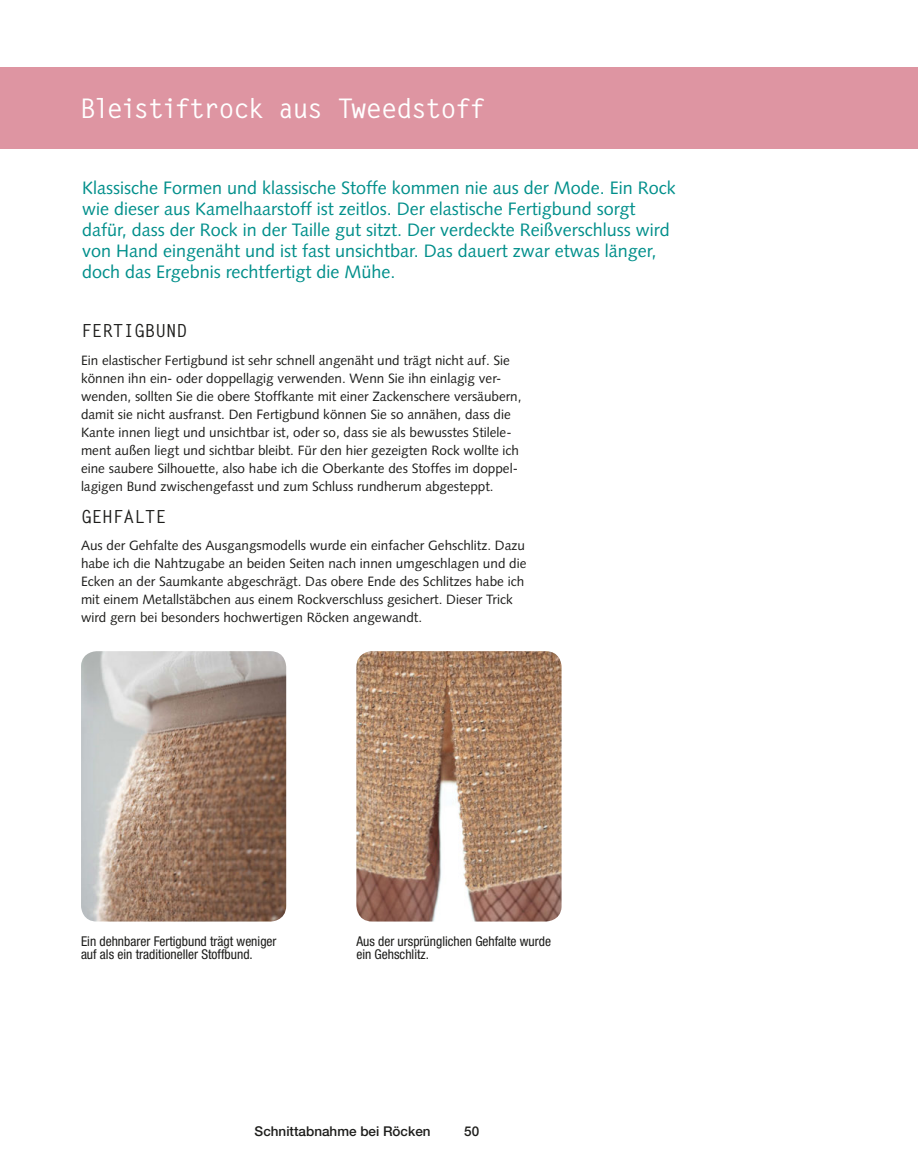
<style>
.page{position:relative;width:918px;height:1175px;background:#fff}
.page>*{position:absolute;margin:0;border:0;box-sizing:border-box;transform-origin:0 0}
.t1{font:700 27px "Letter Gothic Std";letter-spacing:-.065em;color:#fff}
.t2{font:18px/21px "Syntax";color:#008f8b}
.t3{font:700 18px "Letter Gothic Std";letter-spacing:-.01em;color:#1d1d1b}
.t4{font:13.5px/18px "Syntax";color:#1d1d1b}
.t5{font:condensed 13.5px/13.5px "Helvetica Neue";color:#1d1d1b}
.t6{font:500 13.5px "Helvetica Neue";color:#1d1d1b}
</style>
<div class="page">
<div style="left:0;top:68px;width:918px;height:80px;background:#de95a2"></div>
<img style="left:81px;top:651px;width:205px;height:270px">
<img style="left:356px;top:651px;width:206px;height:270px">
<h1 class="t1" style="left:80px;top:91px;width:407px">Bleistiftrock aus Tweedstoff</h1>
<p class="t2" style="left:82px;top:177px;width:595px">Klassische Formen und klassische Stoffe kommen nie aus der Mode. Ein Rock wie dieser aus Kamelhaarstoff ist zeitlos. Der elastische Fertigbund sorgt dafür, dass der Rock in der Taille gut sitzt. Der verdeckte Reißverschluss wird von Hand eingenäht und ist fast unsichtbar. Das dauert zwar etwas länger, doch das Ergebnis rechtfertigt die Mühe.</p>
<h2 class="t3" style="left:81px;top:320px;width:108px">FERTIGBUND</h2>
<p class="t4" style="left:81px;top:351px;width:442px">Ein elastischer Fertigbund ist sehr schnell angenäht und trägt nicht auf. Sie können ihn ein- oder doppellagig verwenden. Wenn Sie ihn einlagig ver&shy;wenden, sollten Sie die obere Stoffkante mit einer Zackenschere versäubern, damit sie nicht ausfranst. Den Fertigbund können Sie so annähen, dass die Kante innen liegt und unsichtbar ist, oder so, dass sie als bewusstes Stilele&shy;ment außen liegt und sichtbar bleibt. Für den hier gezeigten Rock wollte ich eine saubere Silhouette, also habe ich die Oberkante des Stoffes im doppel&shy;lagigen Bund zwischengefasst und zum Schluss rundherum abgesteppt.</p>
<h2 class="t3" style="left:81px;top:505px;width:87px">GEHFALTE</h2>
<p class="t4" style="left:81px;top:536px;width:447px">Aus der Gehfalte des Ausgangsmodells wurde ein einfacher Gehschlitz. Dazu habe ich die Nahtzugabe an beiden Seiten nach innen umgeschlagen und die Ecken an der Saumkante abgeschrägt. Das obere Ende des Schlitzes habe ich mit einem Metallstäbchen aus einem Rockverschluss gesichert. Dieser Trick wird gern bei besonders hochwertigen Röcken angewandt.</p>
<p class="t5" style="left:81px;top:934px;width:197px">Ein dehnbarer Fertigbund trägt weniger auf als ein traditioneller Stoffbund.</p>
<p class="t5" style="left:356px;top:934px;width:196px">Aus der ursprünglichen Gehfalte wurde ein Gehschlitz.</p>
<p class="t6" style="left:255px;top:1123px;width:178px">Schnittabnahme bei Röcken</p>
<p class="t6" style="left:464px;top:1123px;width:17px">50</p>
</div>
